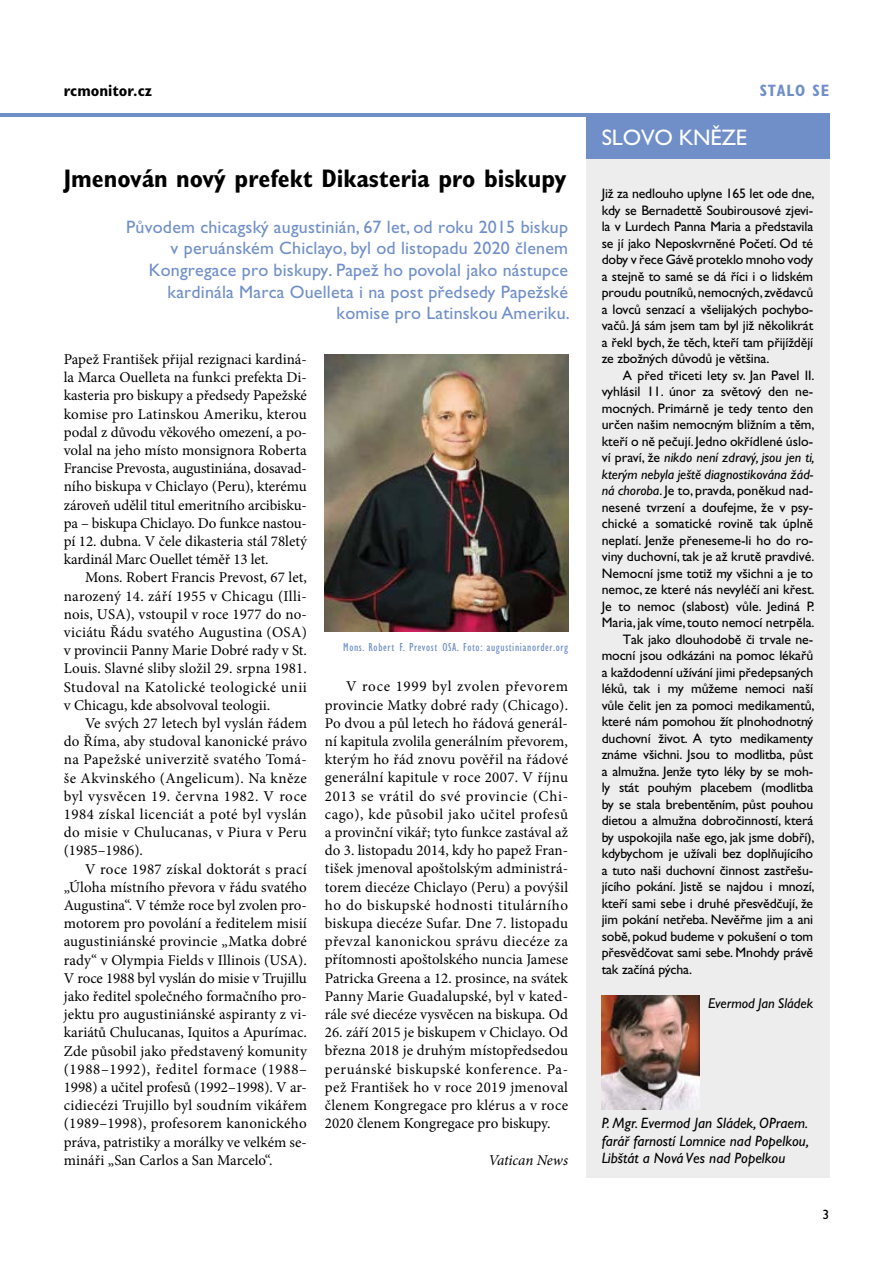
<style>
.page{position:relative;width:893px;height:1263px;background:#fff}
.page>*{position:absolute;margin:0;border:0;box-sizing:border-box;transform-origin:0 0}
.t1{font:700 condensed 25.5px "Gill Sans Std";color:#000}
.t2{font:22.5px "Gill Sans Std";letter-spacing:-.01em;color:#fff}
.t3{font:18px/21.6px "Gill Sans Std";letter-spacing:.01em;color:#708fc9;text-align:right}
.t4{font:700 condensed 16.5px "Gill Sans Std";color:#000}
.t5{font:700 condensed 16.5px "Gill Sans Std";color:#708fc9}
.t6{font:15px/18.1px "Minion Pro";color:#000;text-align:justify}
.t7{font:italic 15px/17.1px "Gill Sans Std";color:#000;text-align:justify}
.t8{font:italic 15px "Minion Pro";letter-spacing:-.01em;color:#000}
.t9{font:italic 14.25px "Gill Sans Std";color:#000}
.t10{font:13.8px/16.5px "Gill Sans Std";letter-spacing:-.01em;color:#000;text-align:justify}
.t11{font:italic 13.8px "Gill Sans Std";color:#000}
.t12{font:13.5px "Gill Sans Std";color:#000}
.t13{font:condensed 12px "Gill Sans Std";letter-spacing:.05em;color:#708fc9}
.s1{font-style:normal}
.s2{font-style:italic}
</style>
<div class="page">
<hr style="left:0;top:113px;width:829px;height:4px;background:#708fc9">
<div style="left:586px;top:125px;width:243px;height:1053px;background:#ededee"></div>
<div style="left:586px;top:116px;width:243px;height:42px;background:#708fc9"></div>
<img style="left:602px;top:995px;width:97px;height:115px">
<img style="left:325px;top:354px;width:243px;height:277px">
<p class="t4" style="left:64px;top:81px;width:90px">rcmonitor.cz</p>
<h1 class="t1" style="left:64px;top:164px;width:504px">Jmenován nový prefekt Dikasteria pro biskupy</h1>
<p class="t3" style="left:126px;top:216px;width:445px">Původem chicagský augustinián, 67 let, od roku 2015 biskup v peruánském Chiclayo, byl od listopadu 2020 členem Kongregace pro biskupy. Papež ho povolal jako nástupce kardinála Marca Ouelleta i na post předsedy Papežské komise pro Latinskou Ameriku.</p>
<p class="t6" style="left:64px;top:350px;width:245px">Papež František přijal rezignaci kardiná&shy;la Marca Ouelleta na funkci prefekta Di&shy;kasteria pro biskupy a předsedy Papežské komise pro Latinskou Ameriku, kterou podal z důvodu věkového omezení, a po&shy;volal na jeho místo monsignora Roberta Francise Prevosta, augustiniána, dosavad&shy;ního biskupa v Chiclayo (Peru), kterému zároveň udělil titul emeritního arcibisku&shy;pa – biskupa Chiclayo. Do funkce nastou&shy;pí 12. dubna. V čele dikasteria stál 78letý kardinál Marc Ouellet téměř 13 let.</p>
<p class="t6" style="left:64px;top:569px;width:245px;text-indent:21px">Mons. Robert Francis Prevost, 67 let, narozený 14. září 1955 v Chicagu (Illi&shy;nois, USA), vstoupil v roce 1977 do no&shy;viciátu Řádu svatého Augustina (OSA) v provincii Panny Marie Dobré rady v St.<br>Louis. Slavné sliby složil 29. srpna 1981.<br>Studoval na Katolické teologické unii v Chicagu, kde absolvoval teologii.</p>
<p class="t6" style="left:64px;top:714px;width:245px;text-indent:21px">Ve svých 27 letech byl vyslán řádem do Říma, aby studoval kanonické právo na Papežské univerzitě svatého Tomá&shy;še Akvinského (Angelicum). Na kněze byl vysvěcen 19. června 1982. V roce 1984 získal licenciát a poté byl vyslán do misie v Chulucanas, v Piura v Peru (1985–1986).</p>
<p class="t6" style="left:64px;top:860px;width:245px;text-indent:21px">V roce 1987 získal doktorát s prací „Úloha místního převora v řádu svatého Augustina“. V témže roce byl zvolen pro&shy;motorem pro povolání a ředitelem misií augustiniánské provincie „Matka dobré rady“ v Olympia Fields v Illinois (USA).<br>V roce 1988 byl vyslán do misie v Trujillu jako ředitel společného formačního pro&shy;jektu pro augustiniánské aspiranty z vi&shy;kariátů Chulucanas, Iquitos a Apurímac.<br>Zde působil jako představený komunity (1988–1992), ředitel formace (1988– 1998) a učitel profesů (1992–1998). V ar&shy;cidiecézi Trujillo byl soudním vikářem (1989–1998), profesorem kanonického práva, patristiky a morálky ve velkém se&shy;mináři „San Carlos a San Marcelo“.</p>
<p class="t13" style="left:343px;top:640px;width:226px">Mons. Robert F. Prevost OSA. Foto: augustinianorder.org</p>
<p class="t6" style="left:325px;top:678px;width:245px;text-indent:21px">V roce 1999 byl zvolen převorem provincie Matky dobré rady (Chicago).<br>Po dvou a půl letech ho řádová generál&shy;ní kapitula zvolila generálním převorem, kterým ho řád znovu pověřil na řádové generální kapitule v roce 2007. V říjnu 2013 se vrátil do své provincie (Chi&shy;cago), kde působil jako učitel profesů a provinční vikář; tyto funkce zastával až do 3. listopadu 2014, kdy ho papež Fran&shy;tišek jmenoval apoštolským administrá&shy;torem diecéze Chiclayo (Peru) a povýšil ho do biskupské hodnosti titulárního biskupa diecéze Sufar. Dne 7. listopadu převzal kanonickou správu diecéze za přítomnosti apoštolského nuncia Jamese Patricka Greena a 12. prosince, na svátek Panny Marie Guadalupské, byl v kated&shy;rále své diecéze vysvěcen na biskupa. Od</p>
<p class="t6" style="left:325px;top:1023px;width:245px">26. září 2015 je biskupem v Chiclayo. Od března 2018 je druhým místopředsedou peruánské biskupské konference. Pa&shy;pež František ho v roce 2019 jmenoval členem Kongregace pro klérus a v roce 2020 členem Kongregace pro biskupy.</p>
<p class="t8" style="left:488px;top:1149px;width:81px">Vatican News</p>
<h2 class="t2" style="left:602px;top:125px;width:147px">SLOVO KNĚZE</h2>
<p class="t5" style="left:760px;top:81px;width:71px">stalo se</p>
<p class="t10" style="left:602px;top:185px;width:214px">Již za nedlouho uplyne 165 let ode dne, kdy se Bernadettě Soubirousové zjevi&shy;la v Lurdech Panna Maria a představila se jí jako Neposkvrněné Početí. Od té doby v řece Gávě proteklo mnoho vody a stejně to samé se dá říci i o lidském proudu poutníků, nemocných, zvědavců a lovců senzací a všelijakých pochybo&shy;vačů. Já sám jsem tam byl již několikrát a řekl bych, že těch, kteří tam přijíždějí ze zbožných důvodů je většina.</p>
<p class="t10" style="left:623px;top:367px;width:193px">A před třiceti lety sv. Jan Pavel II.</p>
<p class="t10" style="left:602px;top:383px;width:213px">vyhlásil 11. únor za světový den ne-</p>
<p class="t10" style="left:602px;top:400px;width:213px">mocných. Primárně je tedy tento den</p>
<p class="t10" style="left:602px;top:416px;width:214px">určen našim nemocným bližním a těm,</p>
<p class="t10" style="left:602px;top:433px;width:213px">kteří o ně pečují. Jedno okřídlené úslo-</p>
<p class="t11" style="left:602px;top:450px;width:214px"><span class="s1">ví praví, že</span> nikdo není zdravý, jsou jen ti,</p>
<p class="t11" style="left:602px;top:466px;width:213px">kterým nebyla ještě diagnostikována žád-</p>
<p class="t10" style="left:602px;top:482px;width:213px"><span class="s2">ná choroba</span>. Je to, pravda, poněkud nad-</p>
<p class="t10" style="left:602px;top:499px;width:213px">nesené tvrzení a doufejme, že v psy-</p>
<p class="t10" style="left:602px;top:515px;width:213px">chické a somatické rovině tak úplně</p>
<p class="t10" style="left:602px;top:532px;width:213px">neplatí. Jenže přeneseme-li ho do ro-</p>
<p class="t10" style="left:602px;top:548px;width:214px">viny duchovní, tak je až krutě pravdivé.</p>
<p class="t10" style="left:602px;top:565px;width:213px">Nemocní jsme totiž my všichni a je to</p>
<p class="t10" style="left:602px;top:581px;width:214px">nemoc, ze které nás nevyléčí ani křest.</p>
<p class="t10" style="left:602px;top:598px;width:214px">Je to nemoc (slabost) vůle. Jediná P.</p>
<p class="t10" style="left:602px;top:614px;width:214px">Maria, jak víme, touto nemocí netrpěla.</p>
<p class="t10" style="left:623px;top:631px;width:192px">Tak jako dlouhodobě či trvale ne-</p>
<p class="t10" style="left:602px;top:647px;width:213px">mocní jsou odkázáni na pomoc lékařů</p>
<p class="t10" style="left:602px;top:664px;width:213px">a každodenní užívání jimi předepsaných</p>
<p class="t10" style="left:602px;top:680px;width:213px">léků, tak i my můžeme nemoci naší</p>
<p class="t10" style="left:602px;top:697px;width:214px">vůle čelit jen za pomoci medikamentů,</p>
<p class="t10" style="left:602px;top:713px;width:213px">které nám pomohou žít plnohodnotný</p>
<p class="t10" style="left:602px;top:730px;width:213px">duchovní život. A tyto medikamenty</p>
<p class="t10" style="left:602px;top:746px;width:213px">známe všichni. Jsou to modlitba, půst</p>
<p class="t10" style="left:602px;top:763px;width:213px">a almužna. Jenže tyto léky by se moh-</p>
<p class="t10" style="left:602px;top:779px;width:213px">ly stát pouhým placebem (modlitba</p>
<p class="t10" style="left:602px;top:796px;width:213px">by se stala brebentěním, půst pouhou</p>
<p class="t10" style="left:602px;top:812px;width:213px">dietou a almužna dobročinností, která</p>
<p class="t10" style="left:602px;top:829px;width:214px">by uspokojila naše ego, jak jsme dobří),</p>
<p class="t10" style="left:602px;top:845px;width:213px">kdybychom je užívali bez doplňujícího</p>
<p class="t10" style="left:602px;top:862px;width:213px">a tuto naši duchovní činnost zastřešu-</p>
<p class="t10" style="left:602px;top:878px;width:214px">jícího pokání. Jistě se najdou i mnozí,</p>
<p class="t10" style="left:602px;top:895px;width:213px">kteří sami sebe i druhé přesvědčují, že</p>
<p class="t10" style="left:602px;top:911px;width:213px">jim pokání netřeba. Nevěřme jim a ani</p>
<p class="t10" style="left:602px;top:928px;width:213px">sobě, pokud budeme v pokušení o tom</p>
<p class="t10" style="left:602px;top:944px;width:213px">přesvědčovat sami sebe. Mnohdy právě</p>
<p class="t10" style="left:602px;top:961px;width:92px">tak začíná pýcha.</p>
<p class="t9" style="left:708px;top:995px;width:107px">Evermod Jan Sládek</p>
<p class="t7" style="left:602px;top:1115px;width:209px">P. Mgr. Evermod Jan Sládek, OPraem. farář farností Lomnice nad Popelkou, Libštát a Nová Ves nad Popelkou</p>
<p class="t12" style="left:822px;top:1207px;width:8px">3</p>
</div>
